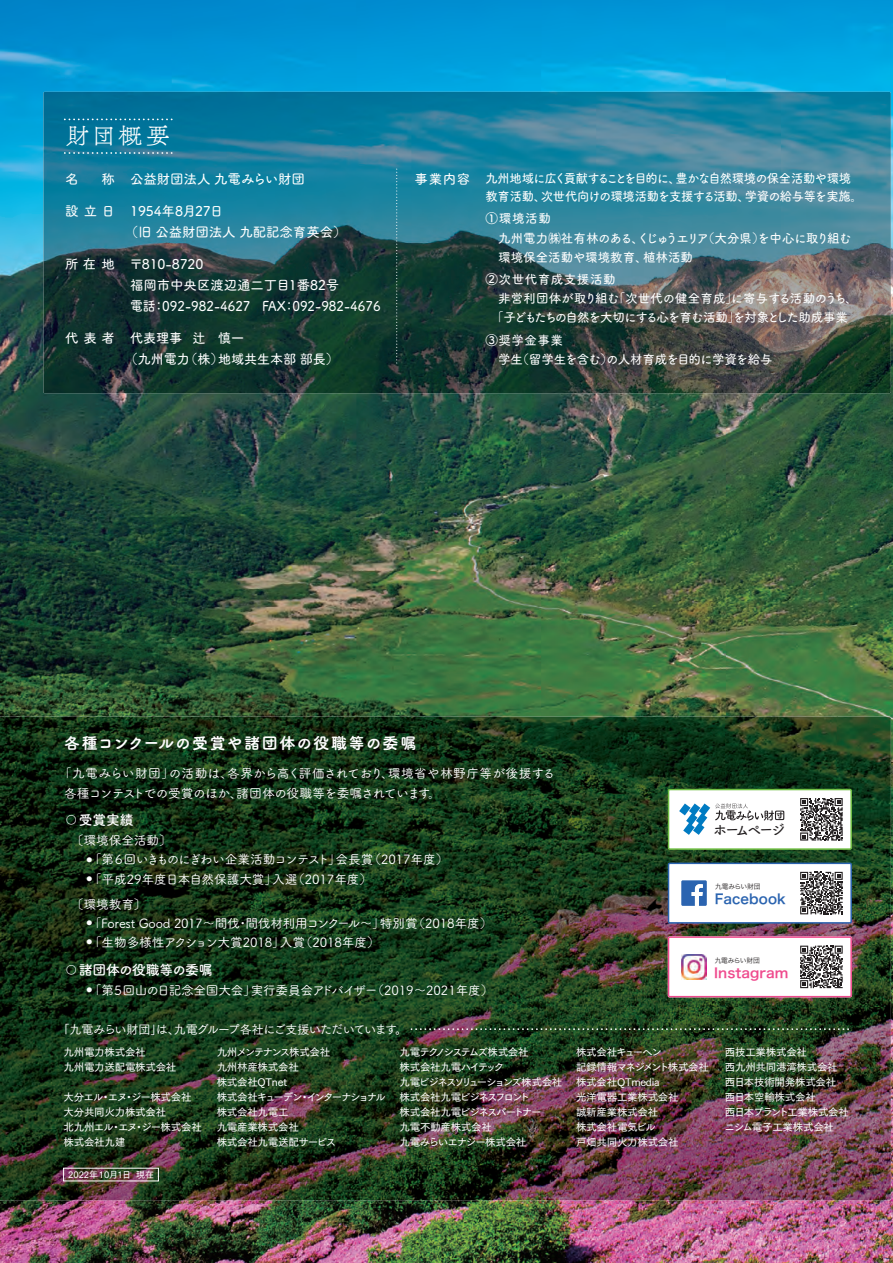
<style>
.page{position:relative;width:893px;height:1263px;background:#fff}
.page>*{position:absolute;margin:0;border:0;box-sizing:border-box;transform-origin:0 0}
.t1{font:22.5px "Tsuku Antique L Min Std L 90 msp RKSJ H";color:#fff}
.t2{font:15.9px "Tsuku A Rd Gothic Std E 90 msp RKSJ H";letter-spacing:.06em;color:#fff}
.t3{font:14.25px "Tsuku B Rd Gothic Std D 90 msp RKSJ H";color:#231f20}
.t4{font:13.8px "Tsuku A Rd Gothic Std B 90 msp RKSJ H";letter-spacing:-.01em;color:#fff}
.t5{font:13.5px/21.3px "Tsuku A Rd Gothic Std D 90 msp RKSJ H";letter-spacing:-.01em;color:#fff}
.t6{font:13.5px "Hira Kaku Pro W6 90 msp RKSJ H";letter-spacing:.01em;color:#ef4b8e}
.t7{font:13.5px "Hira Kaku Pro W6 90 msp RKSJ H";letter-spacing:.01em;color:#2b64b0}
.t8{font:12.75px/19.2px "Tsuku A Rd Gothic Std M 90 msp RKSJ H";letter-spacing:-.02em;color:#fff}
.t9{font:12.75px/18.1px "Tsuku A Rd Gothic Std D 90 msp RKSJ H";letter-spacing:-.05em;color:#fff}
.t10{font:12.75px/19.2px "Tsuku A Rd Gothic Std D 90 msp RKSJ H";letter-spacing:-.02em;color:#fff}
.t11{font:12.75px/19.2px "Tsuku A Rd Gothic Std D 90 msp RKSJ H";color:#fff}
.t12{font:12.75px "Tsuku A Rd Gothic Std M 90 msp RKSJ H";letter-spacing:-.055em;color:#fff}
.t13{font:12.75px "Tsuku A Rd Gothic Std D 90 msp RKSJ H";letter-spacing:-.085em;color:#fff}
.t14{font:12.75px "Tsuku A Rd Gothic Std D 90 msp RKSJ H";letter-spacing:.04em;color:#fff}
.t15{font:12px "Tsuku Go Pro M 90 msp RKSJ H";letter-spacing:-.06em;color:#fff}
.t16{font:10.5px/15px "Tsuku Go Pro D 90 msp RKSJ H";letter-spacing:-.025em;color:#fff}
.t17{font:10.5px/15px "Tsuku Go Pro D 90 msp RKSJ H";letter-spacing:-.095em;color:#fff}
.t18{font:9px "Tsuku Go Pro D 90 msp RKSJ H";color:#fff}
.t19{font:6.75px "Hira Kaku Pro W3 90 msp RKSJ H";letter-spacing:-.035em;color:#231f20}
.s1{font-size:11.1px}
</style>
<div class="page">
<img style="left:0;top:0;width:893px;height:1263px">
<img style="left:0;top:717px;width:891px;height:483px">
<img style="left:43px;top:92px;width:848px;height:301px;border-radius:2px">
<svg style="left:411px;top:1028px;width:439px;height:2px"></svg>
<svg style="left:65px;top:119px;width:110px;height:1px"></svg>
<svg style="left:65px;top:152px;width:110px;height:2px"></svg>
<svg style="left:668px;top:936px;width:184px;height:61px"></svg>
<div style="left:668px;top:863px;width:183px;height:60px;background:#fff"></div>
<div style="left:668px;top:862px;width:184px;height:62px;border:2px solid #2b64b0"></div>
<svg style="left:681px;top:880px;width:26px;height:26px"></svg>
<svg style="left:800px;top:872px;width:43px;height:42px"></svg>
<div style="left:668px;top:789px;width:183px;height:60px;background:#fff"></div>
<div style="left:668px;top:789px;width:184px;height:61px;border:2px solid #71bf44"></div>
<svg style="left:800px;top:798px;width:43px;height:42px"></svg>
<svg style="left:396px;top:169px;width:1px;height:197px"></svg>
<svg style="left:679px;top:803px;width:105px;height:32px"></svg>
<h1 class="t1" style="left:67px;top:128px;width:104px">財団概要</h1>
<p class="t5" style="left:65px;top:170px;width:15px">名</p>
<p class="t5" style="left:101px;top:170px;width:15px">称</p>
<p class="t5" style="left:65px;top:202px;width:51px">設立日</p>
<p class="t5" style="left:65px;top:255px;width:51px">所在地</p>
<p class="t5" style="left:65px;top:329px;width:51px">代表者</p>
<p class="t5" style="left:130px;top:170px;width:176px">公益財団法人 九電みらい財団</p>
<p class="t5" style="left:125px;top:202px;width:223px;text-indent:5px">1954年8月27日<br>（旧 公益財団法人 九配記念育英会）</p>
<p class="t5" style="left:129px;top:255px;width:253px">〒810-8720<br>福岡市中央区渡辺通二丁目1番82号<br>電話：092-982-4627 FAX：092-982-4676</p>
<p class="t5" style="left:125px;top:329px;width:215px;text-indent:5px">代表理事　辻　慎一<br>（九州電力（株）地域共生本部 部長）</p>
<p class="t5" style="left:414px;top:170px;width:57px">事業内容</p>
<p class="t9" style="left:485px;top:171px;width:379px">九州地域に広く貢献することを目的に、豊かな自然環境の保全活動や環境教育活動、次世代向けの環境活動を支援する活動、学資の給与等を実施。</p>
<p class="t11" style="left:498px;top:211px;width:355px;text-indent:-13px">①環境活動<br>九州電力㈱社有林のある、くじゅうエリア（大分県）を中心に取り組む環境保全活動や環境教育、植林活動</p>
<p class="t14" style="left:486px;top:274px;width:132px">②次世代育成支援活動</p>
<p class="t10" style="left:498px;top:290px;width:361px">非営利団体が取り組む「次世代の健全育成」に寄与する活動のうち、</p>
<p class="t13" style="left:491px;top:313px;width:358px">「子どもたちの自然を大切にする心を育む活動」を対象とした助成事業</p>
<p class="t10" style="left:498px;top:332px;width:276px;text-indent:-13px">③奨学金事業<br>学生（留学生を含む）の人材育成を目的に学資を給与</p>
<h2 class="t2" style="left:64px;top:737px;width:354px">各種コンクールの受賞や諸団体の役職等の委嘱</h2>
<p class="t8" style="left:64px;top:766px;width:493px;text-indent:-5px">「九電みらい財団」の活動は、各界から高く評価されており、環境省や林野庁等が後援する各種コンテストでの受賞のほか、諸団体の役職等を委嘱されています。</p>
<p class="t8" style="left:71px;top:832px;width:103px">〔環境保全活動〕</p>
<p class="t12" style="left:86px;top:855px;width:364px"><sup>●</sup> 「第６回いきものにぎわい企業活動コンテスト」会長賞（2017年度）</p>
<p class="t8" style="left:71px;top:868px;width:303px;line-height:25.2px;text-indent:16px"><sup>●</sup> 「平成29年度日本自然保護大賞」入選（2017年度）〔環境教育〕</p>
<p class="t8" style="left:86px;top:915px;width:408px"><sup>●</sup> 「Forest Good 2017～間伐・間伐材利用コンクール～」特別賞（2018年度）</p>
<p class="t8" style="left:86px;top:934px;width:295px"><sup>●</sup> 「生物多様性アクション大賞2018」入賞（2018年度）</p>
<p class="t8" style="left:86px;top:982px;width:409px"><sup>●</sup> 「第５回山の日記念全国大会」実行委員会アドバイザー（2019～2021年度）</p>
<h3 class="t4" style="left:66px;top:814px;width:70px"><span class="s1">○</span> 受賞実績</h3>
<h3 class="t4" style="left:66px;top:964px;width:149px"><span class="s1">○</span> 諸団体の役職等の委嘱</h3>
<p class="t15" style="left:58px;top:1025px;width:351px">「九電みらい財団」は、九電グループ各社にご支援いただいています。</p>
<h3 class="t3" style="left:713px;top:825px;width:28px">ホー</h3>
<h3 class="t3" style="left:747px;top:825px;width:40px">ページ</h3>
<p class="t19" style="left:715px;top:884px;width:47px">九電みらい財団</p>
<p class="t7" style="left:715px;top:894px;width:73px">Facebook</p>
<p class="t19" style="left:715px;top:957px;width:47px">九電みらい財団</p>
<p class="t6" style="left:714px;top:967px;width:76px">Instagram</p>
<p class="t16" style="left:64px;top:1046px;width:114px">九州電力株式会社<br>九州電力送配電株式会社</p>
<p class="t16" style="left:64px;top:1091px;width:140px">大分エル・エヌ・ジー株式会社大分共同火力株式会社<br>北九州エル・エヌ・ジー株式会社株式会社九建</p>
<p class="t18" style="left:68px;top:1171px;width:88px">2022年10月1日　現在</p>
<p class="t16" style="left:217px;top:1046px;width:171px">九州メンテナンス株式会社<br>九州林産株式会社<br>株式会社QTnet<br>株式会社キューデン・インターナショナル株式会社九電工<br>九電産業株式会社<br>株式会社九電送配サービス</p>
<p class="t17" style="left:400px;top:1046px;width:164px">九電テクノシステムズ株式会社<br>株式会社九電ハイテック<br>九電ビジネスソリューションズ株式会社株式会社九電ビジネスフロント<br>株式会社九電ビジネスパートナー<br>九電不動産株式会社<br>九電みらいエナジー株式会社</p>
<p class="t16" style="left:576px;top:1046px;width:134px">株式会社キューヘン<br>記録情報マネジメント株式会社株式会社QTmedia<br>光洋電器工業株式会社<br>誠新産業株式会社<br>株式会社電気ビル<br>戸畑共同火力株式会社</p>
<p class="t16" style="left:724px;top:1046px;width:126px">西技工業株式会社<br>西九州共同港湾株式会社西日本技術開発株式会社西日本空輸株式会社<br>西日本プラント工業株式会社ニシム電子工業株式会社</p>
</div>
